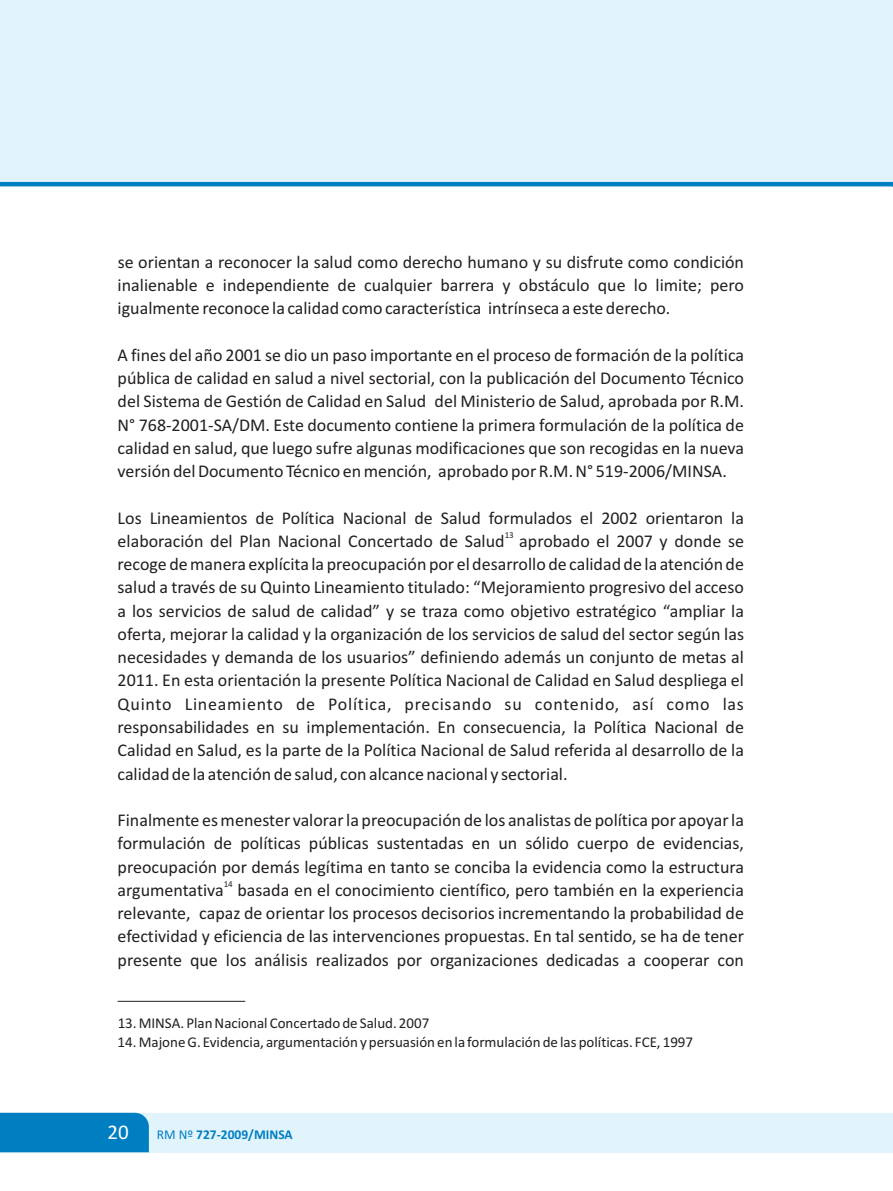
<style>
.page{position:relative;width:893px;height:1191px;background:#fff}
.page>*{position:absolute;margin:0;border:0;box-sizing:border-box;transform-origin:0 0}
.t1{font:21px "Calibri";color:#fff}
.t2{font:18px/23.2px "Calibri";color:#231f20;text-align:justify}
.t3{font:15px "Calibri";color:#231f20}
.t4{font:700 13.5px "Calibri";color:#007ec2}
.t5{font:9px "Calibri";color:#231f20}
.s1{font-weight:400}
</style>
<div class="page">
<div style="left:0;top:0;width:892px;height:187px;background:#e1f4fc"></div>
<div style="left:0;top:1112px;width:893px;height:40px;background:#e1f4fc"></div>
<div style="left:0;top:1112px;width:149px;height:40px;background:#007ec2"></div>
<hr style="left:118px;top:1001px;width:127px;height:1px;background:#231f20">
<svg style="left:892px;top:0;width:1px;height:187px"></svg>
<p class="t2" style="left:118px;top:252px;width:628px">se orientan a reconocer la salud como derecho humano y su disfrute como condición inalienable e independiente de cualquier barrera y obstáculo que lo limite; pero igualmente reconoce la calidad como característica intrínseca a este derecho.</p>
<p class="t2" style="left:118px;top:345px;width:628px">A fines del año 2001 se dio un paso importante en el proceso de formación de la política pública de calidad en salud a nivel sectorial, con la publicación del Documento Técnico del Sistema de Gestión de Calidad en Salud del Ministerio de Salud, aprobada por R.M.<br>N° 768-2001-SA/DM. Este documento contiene la primera formulación de la política de calidad en salud, que luego sufre algunas modificaciones que son recogidas en la nueva versión del Documento Técnico en mención, aprobado por R.M. N° 519-2006/MINSA.</p>
<p class="t2" style="left:118px;top:507px;width:628px">Los Lineamientos de Política Nacional de Salud formulados el 2002 orientaron la</p>
<p class="t5" style="left:505px;top:531px;width:11px">13</p>
<p class="t2" style="left:118px;top:531px;width:628px">elaboración del Plan Nacional Concertado de Salud aprobado el 2007 y donde se recoge de manera explícita la preocupación por el desarrollo de calidad de la atención de salud a través de su Quinto Lineamiento titulado: “Mejoramiento progresivo del acceso a los servicios de salud de calidad” y se traza como objetivo estratégico “ampliar la oferta, mejorar la calidad y la organización de los servicios de salud del sector según las necesidades y demanda de los usuarios” definiendo además un conjunto de metas al 2011. En esta orientación la presente Política Nacional de Calidad en Salud despliega el Quinto Lineamiento de Política, precisando su contenido, así como las responsabilidades en su implementación. En consecuencia, la Política Nacional de Calidad en Salud, es la parte de la Política Nacional de Salud referida al desarrollo de la calidad de la atención de salud, con alcance nacional y sectorial.</p>
<p class="t2" style="left:118px;top:810px;width:628px">Finalmente es menester valorar la preocupación de los analistas de política por apoyar la formulación de políticas públicas sustentadas en un sólido cuerpo de evidencias, preocupación por demás legítima en tanto se conciba la evidencia como la estructura</p>
<p class="t5" style="left:224px;top:880px;width:11px">14</p>
<p class="t2" style="left:118px;top:879px;width:628px">argumentativa basada en el conocimiento científico, pero también en la experiencia relevante, capaz de orientar los procesos decisorios incrementando la probabilidad de efectividad y eficiencia de las intervenciones propuestas. En tal sentido, se ha de tener presente que los análisis realizados por organizaciones dedicadas a cooperar con</p>
<p class="t3" style="left:118px;top:1016px;width:313px">13. MINSA. Plan Nacional Concertado de Salud. 2007</p>
<p class="t3" style="left:118px;top:1036px;width:577px">14. Majone G. Evidencia, argumentación y persuasión en la formulación de las políticas. FCE, 1997</p>
<p class="t1" style="left:108px;top:1123px;width:23px">20</p>
<p class="t4" style="left:157px;top:1128px;width:137px"><span class="s1">RM Nº</span> 727-2009/MINSA</p>
</div>
